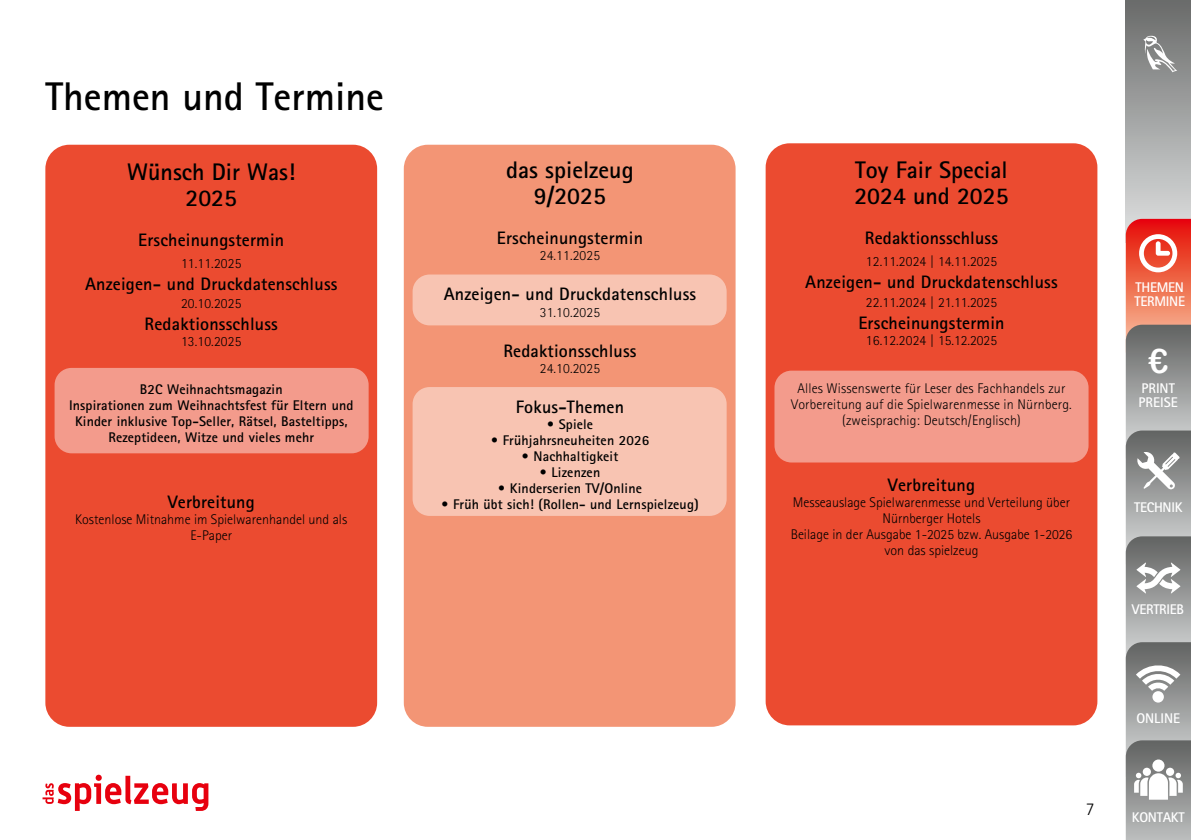
<style>
.page{position:relative;width:1191px;height:840px;background:#fff}
.page>*{position:absolute;margin:0;border:0;box-sizing:border-box;transform-origin:0 0}
.t1{font:700 40px "Rotis Sans Serif 65";color:#000}
.t2{font:34px "Arial Rounded MT Bold";color:#fff}
.t3{font:700 24px/26px "Rotis Sans Serif 65";color:#000;text-align:center}
.t4{font:700 18px "Rotis Sans Serif 65";letter-spacing:.01em;color:#000}
.t5{font:300 18px "Rotis Sans Serif 45";color:#000}
.t6{font:300 14px/16px "Rotis Sans Serif 45";color:#000;text-align:center}
.t7{font:700 14px/16px "Rotis Sans Serif 65";letter-spacing:.01em;color:#000;text-align:center}
.t8{font:700 14px/14px "Rotis Sans Serif 65";letter-spacing:-.02em;color:#fff}
.t9{font:700 14px/14px "Rotis Sans Serif 65";color:#fff}
</style>
<div class="page">
<svg style="left:43px;top:774px;width:165px;height:36px"></svg>
<div style="left:45px;top:145px;width:332px;height:581px;background:#eb4b30;border-radius:24px"></div>
<div style="left:55px;top:367px;width:314px;height:86px;background:#f39b8c;border-radius:17px"></div>
<div style="left:765px;top:143px;width:332px;height:582px;background:#eb4b30;border-radius:24px"></div>
<div style="left:404px;top:145px;width:331px;height:581px;background:#f39575;border-radius:24px"></div>
<div style="left:412px;top:387px;width:314px;height:128px;background:#f8c4b2;border-radius:17px"></div>
<div style="left:412px;top:274px;width:314px;height:51px;background:#f8c4b2;border-radius:17px"></div>
<div style="left:774px;top:370px;width:314px;height:92px;background:#f39b8c;border-radius:17px"></div>
<div style="left:1125px;top:0;width:66px;height:242px;background:linear-gradient(to bottom,#696b6a,#e1e2e2)"></div>
<svg style="left:1125px;top:219px;width:66px;height:620px;background:#ac9793"></svg>
<svg style="left:1143px;top:36px;width:34px;height:36px"></svg>
<h1 class="t1" style="left:45px;top:71px;width:340px">Themen und Termine</h1>
<h3 class="t3" style="left:127px;top:158px;width:169px">Wünsch Dir Was!<br>2025</h3>
<p class="t4" style="left:138px;top:228px;width:148px">Erscheinungstermin</p>
<p class="t6" style="left:181px;top:255px;width:62px">11.11.2025</p>
<p class="t4" style="left:85px;top:272px;width:254px">Anzeigen- und Druckdatenschluss</p>
<p class="t6" style="left:181px;top:295px;width:62px">20.10.2025</p>
<p class="t4" style="left:145px;top:312px;width:135px">Redaktionsschluss</p>
<p class="t6" style="left:181px;top:333px;width:62px">13.10.2025</p>
<p class="t7" style="left:69px;top:381px;width:286px">B2C Weihnachtsmagazin<br>Inspirationen zum Weihnachtsfest für Eltern und Kinder inklusive Top-Seller, Rätsel, Basteltipps, Rezeptideen, Witze und vieles mehr</p>
<p class="t4" style="left:168px;top:490px;width:89px">Verbreitung</p>
<p class="t6" style="left:75px;top:511px;width:273px">Kostenlose Mitnahme im Spielwarenhandel und als<br>E-Paper</p>
<h3 class="t3" style="left:506px;top:157px;width:129px">das spielzeug<br>9/2025</h3>
<p class="t4" style="left:497px;top:227px;width:148px">Erscheinungstermin</p>
<p class="t6" style="left:540px;top:247px;width:62px">24.11.2025</p>
<p class="t4" style="left:444px;top:283px;width:254px">Anzeigen- und Druckdatenschluss</p>
<p class="t6" style="left:540px;top:303px;width:62px">31.10.2025</p>
<p class="t4" style="left:503px;top:339px;width:135px">Redaktionsschluss</p>
<p class="t6" style="left:540px;top:359px;width:62px">24.10.2025</p>
<p class="t4" style="left:516px;top:395px;width:110px">Fokus-Themen</p>
<p class="t7" style="left:547px;top:415px;width:48px">• Spiele</p>
<p class="t7" style="left:491px;top:431px;width:160px">• Frühjahrsneuheiten 2026</p>
<p class="t7" style="left:521px;top:447px;width:98px">• Nachhaltigkeit</p>
<p class="t7" style="left:539px;top:463px;width:62px">• Lizenzen</p>
<p class="t7" style="left:498px;top:479px;width:145px">• Kinderserien TV/Online</p>
<p class="t7" style="left:441px;top:495px;width:259px">• Früh übt sich! (Rollen- und Lernspielzeug)</p>
<h3 class="t3" style="left:854px;top:157px;width:156px;text-align:left">Toy Fair Special<br>2024 und 2025</h3>
<p class="t4" style="left:865px;top:227px;width:135px">Redaktionsschluss</p>
<p class="t6" style="left:866px;top:253px;width:133px">12.11.2024 | 14.11.2025</p>
<p class="t4" style="left:805px;top:271px;width:254px">Anzeigen- und Druckdatenschluss</p>
<p class="t6" style="left:866px;top:293px;width:133px">22.11.2024 | 21.11.2025</p>
<p class="t4" style="left:858px;top:311px;width:148px">Erscheinungstermin</p>
<p class="t6" style="left:866px;top:331px;width:133px">16.12.2024 | 15.12.2025</p>
<p class="t6" style="left:791px;top:379px;width:282px">Alles Wissenswerte für Leser des Fachhandels zur<br>Vorbereitung auf die Spielwarenmesse in Nürnberg. (zweisprachig: Deutsch/Englisch)</p>
<p class="t4" style="left:888px;top:473px;width:89px">Verbreitung</p>
<p class="t6" style="left:790px;top:493px;width:283px">Messeauslage Spielwarenmesse und Verteilung über Nürnberger Hotels<br>Beilage in der Ausgabe 1-2025 bzw. Ausgabe 1-2026 von das spielzeug</p>
<p class="t8" style="left:1134px;top:279px;width:52px">THEMEN<br>TERMINE</p>
<h2 class="t2" style="left:1148px;top:341px;width:22px">€</h2>
<p class="t9" style="left:1138px;top:381px;width:41px">PRINT<br>PREISE</p>
<p class="t8" style="left:1134px;top:499px;width:50px">TECHNIK</p>
<p class="t8" style="left:1131px;top:601px;width:54px">VERTRIEB</p>
<p class="t5" style="left:1085px;top:797px;width:10px">7</p>
<p class="t8" style="left:1136px;top:710px;width:45px">ONLINE</p>
<p class="t8" style="left:1131px;top:809px;width:54px">KONTAKT</p>
</div>
